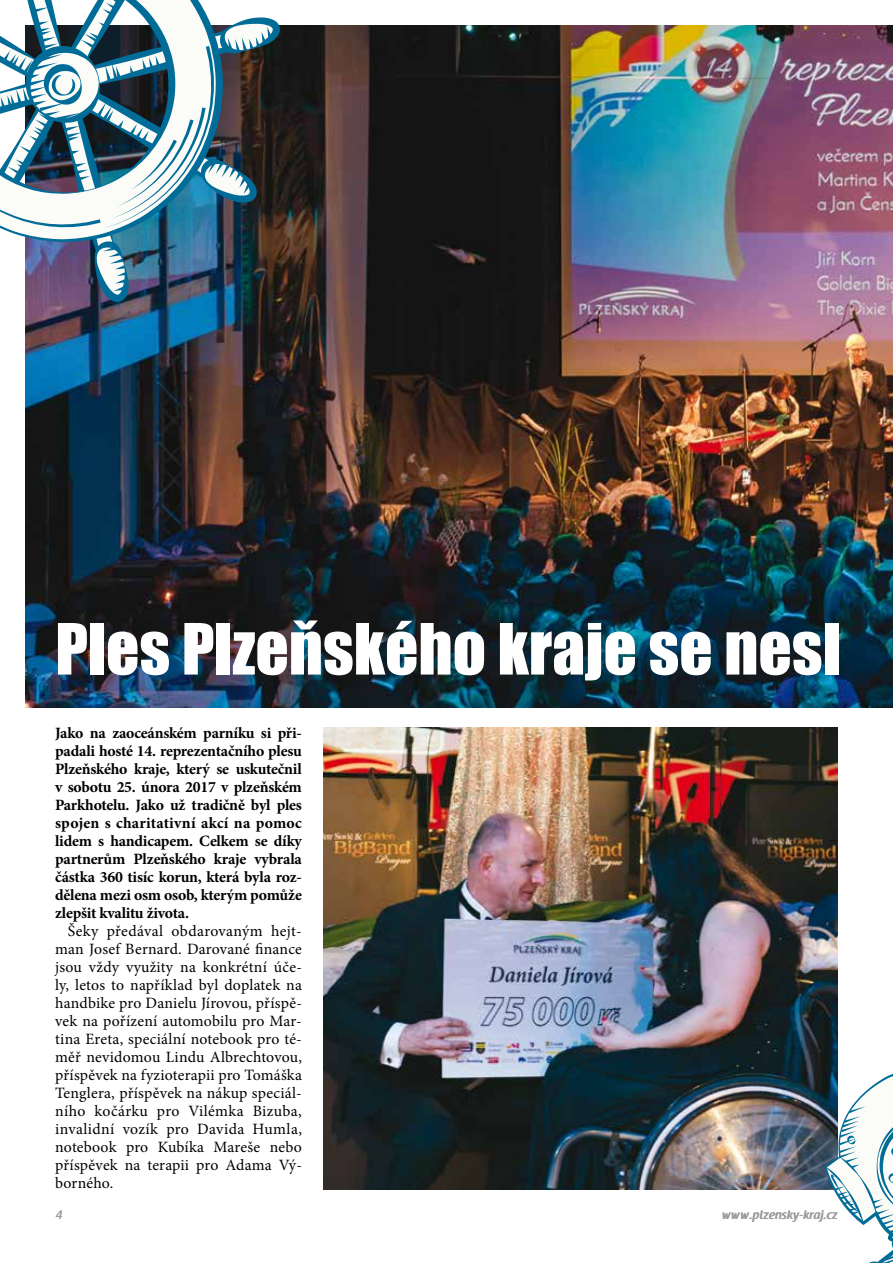
<style>
.page{position:relative;width:893px;height:1263px;background:#fff}
.page>*{position:absolute;margin:0;border:0;box-sizing:border-box;transform-origin:0 0}
.t1{font:65.25px "Impact";color:#fff}
.t2{font:15.75px/18px "Minion Pro";letter-spacing:.01em;color:#000;text-align:justify}
.t3{font:700 15.75px/18px "Minion Pro";letter-spacing:-.015em;color:#000;text-align:justify}
.t4{font:600 12px "Raspoutine";letter-spacing:.025em;color:#9c9e9f}
.t5{font:12px "Raspoutine Classic";color:#9c9e9f}
</style>
<div class="page">
<img style="left:26px;top:26px;width:867px;height:681px">
<img style="left:323px;top:727px;width:515px;height:462px">
<img style="left:0;top:0;width:280px;height:302px">
<svg style="left:825px;top:1056px;width:68px;height:207px"></svg>
<h1 class="t1" style="left:55px;top:598px;width:787px">Ples Plzeňského kraje se nesl</h1>
<p class="t3" style="left:55px;top:724px;width:248px">Jako na zaoceánském parníku si při&shy;padali hosté 14. reprezentačního plesu Plzeňského kraje, který se uskutečnil v sobotu 25. února 2017 v plzeňském Parkhotelu. Jako už tradičně byl ples spojen s charitativní akcí na pomoc lidem s handicapem. Celkem se díky partnerům Plzeňského kraje vybrala částka 360 tisíc korun, která byla roz&shy;dělena mezi osm osob, kterým pomůže zlepšit kvalitu života.</p>
<p class="t2" style="left:55px;top:922px;width:248px;text-indent:13px">Šeky předával obdarovaným hejt&shy;man Josef Bernard. Darované finance jsou vždy využity na konkrétní úče&shy;ly, letos to například byl doplatek na handbike pro Danielu Jírovou, příspě&shy;vek na pořízení automobilu pro Mar&shy;tina Ereta, speciální notebook pro té&shy;měř nevidomou Lindu Albrechtovou, příspěvek na fyzioterapii pro Tomáška Tenglera, příspěvek na nákup speciál&shy;ního kočárku pro Vilémka Bizuba, invalidní vozík pro Davida Humla, notebook pro Kubíka Mareše nebo příspěvek na terapii pro Adama Vý&shy;borného.</p>
<p class="t5" style="left:56px;top:1208px;width:8px">4</p>
<p class="t4" style="left:722px;top:1208px;width:117px">www.plzensky-kraj.cz</p>
</div>
